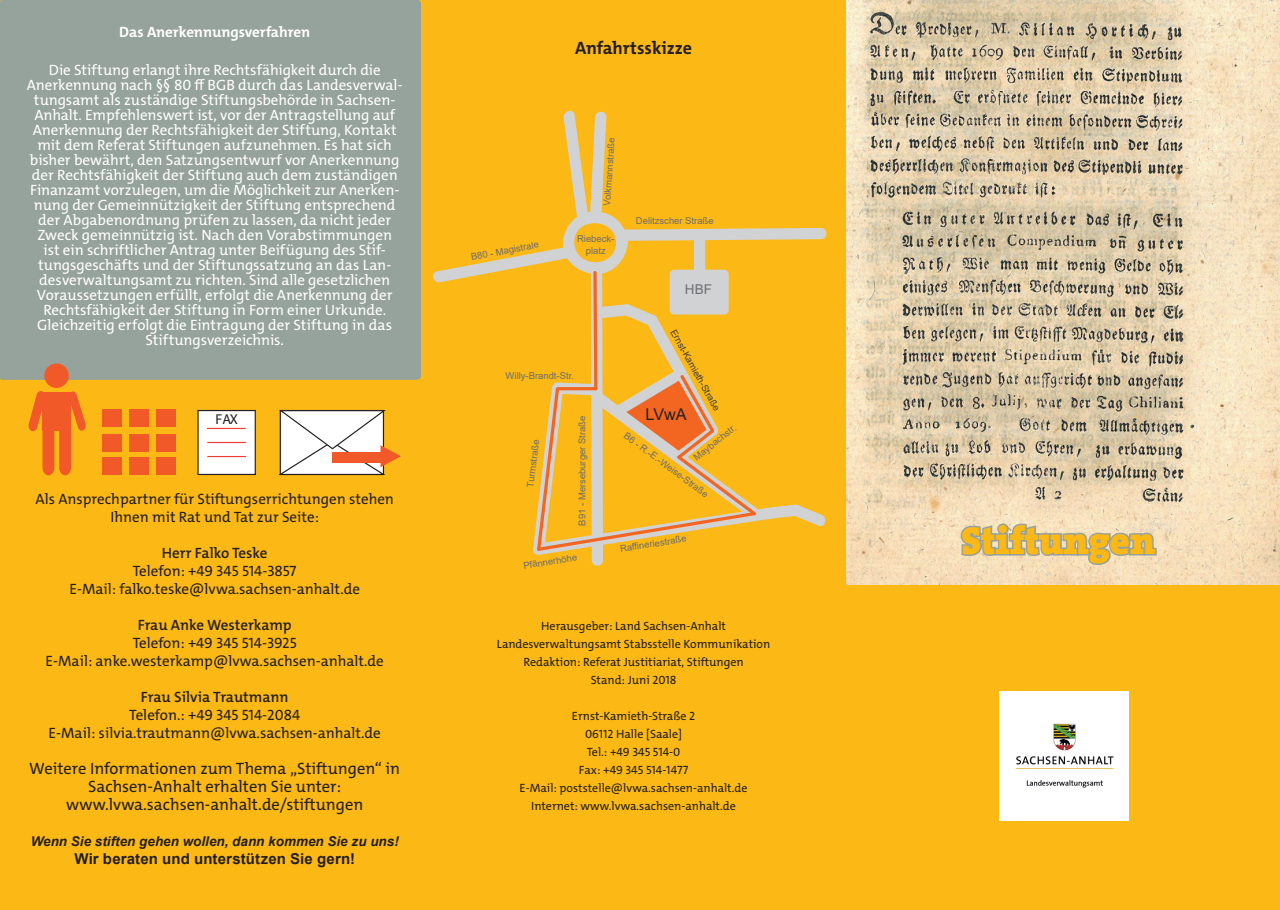
<style>
.page{position:relative;width:1280px;height:910px;background:#fcb814}
.page>*{position:absolute;margin:0;border:0;box-sizing:border-box;transform-origin:0 0}
.t1{font:900 39px "The Serif B W9";letter-spacing:-.01em;color:#fcb814}
.t2{font:700 18px "The Mix C4 s";color:#231f20}
.t3{font:16.5px/18px "The Mix C4 s";color:#231f20;text-align:center}
.t4{font:16.2px "Arial";color:#231f20}
.t5{font:15px/15px "The Mix C4 s";letter-spacing:-.005em;color:#fff;text-align:center}
.t6{font:15px/18px "The Mix C4 s";color:#231f20;text-align:center}
.t7{font:600 15px "The Mix C4 s";color:#231f20}
.t8{font:700 15px "Arial";letter-spacing:.01em;color:#231f20}
.t9{font:700 15px "The Mix C4 s";color:#fff}
.t10{font:14.25px "Myriad Pro";color:#231f20}
.t11{font:italic 700 13.5px "Arial";color:#231f20}
.t12{font:13.5px "Arial";color:#6c6d70}
.t13{font:12px/18px "The Mix C4 s";color:#231f20;text-align:center}
.t14{font:9.45px/11.4px "Arial";color:#6c6d70;text-align:center}
.t15{font:9.45px "Arial";color:#3e3e3f}
</style>
<div class="page">
<img style="left:999px;top:691px;width:129px;height:129px">
<img style="left:846px;top:0;width:434px;height:585px">
<div style="left:0;top:0;width:421px;height:380px;background:#96a29c"></div>
<svg style="left:433px;top:110px;width:394px;height:456px"></svg>
<svg style="left:959px;top:522px;width:199px;height:45px;background:#d4cab0"></svg>
<div style="left:44px;top:363px;width:25px;height:25px;background:#f15929;border-radius:50%"></div>
<svg style="left:28px;top:391px;width:58px;height:84px"></svg>
<div style="left:103px;top:409px;width:19px;height:18px;background:#f15929"></div>
<div style="left:129px;top:409px;width:19px;height:18px;background:#f15929"></div>
<div style="left:156px;top:409px;width:19px;height:18px;background:#f15929"></div>
<div style="left:103px;top:434px;width:19px;height:17px;background:#f15929"></div>
<div style="left:129px;top:434px;width:19px;height:17px;background:#f15929"></div>
<div style="left:156px;top:434px;width:19px;height:17px;background:#f15929"></div>
<div style="left:103px;top:457px;width:19px;height:18px;background:#f15929"></div>
<div style="left:129px;top:457px;width:19px;height:18px;background:#f15929"></div>
<div style="left:156px;top:457px;width:19px;height:18px;background:#f15929"></div>
<svg style="left:197px;top:410px;width:59px;height:65px;background:#eeecea"></svg>
<hr style="left:207px;top:428px;width:39px;height:1px;background:#ee3e35">
<hr style="left:207px;top:442px;width:39px;height:1px;background:#ee3e35">
<hr style="left:207px;top:456px;width:39px;height:1px;background:#ee3e35">
<svg style="left:278px;top:410px;width:123px;height:65px;background:#ebdcc4"></svg>
<div style="left:332px;top:452px;width:48px;height:11px;background:#f15929"></div>
<p class="t9" style="left:119px;top:22px;width:192px">Das Anerkennungsverfahren</p>
<p class="t5" style="left:27px;top:62px;width:377px">Die Stiftung erlangt ihre Rechtsfähigkeit durch die Anerkennung nach §§ 80 ff BGB durch das Landesverwal&shy;tungsamt als zuständige Stiftungsbehörde in Sachsen-Anhalt. Empfehlenswert ist, vor der Antragstellung auf Anerkennung der Rechtsfähigkeit der Stiftung, Kontakt mit dem Referat Stiftungen aufzunehmen. Es hat sich bisher bewährt, den Satzungsentwurf vor Anerkennung der Rechtsfähigkeit der Stiftung auch dem zuständigen Finanzamt vorzulegen, um die Möglichkeit zur Anerken&shy;nung der Gemeinnützigkeit der Stiftung entsprechend der Abgabenordnung prüfen zu lassen, da nicht jeder Zweck gemeinnützig ist. Nach den Vorabstimmungen<br>ist ein schriftlicher Antrag unter Beifügung des Stif&shy;tungsgeschäfts und der Stiftungssatzung an das Lan&shy;desverwaltungsamt zu richten. Sind alle gesetzlichen Voraussetzungen erfüllt, erfolgt die Anerkennung der Rechtsfähigkeit der Stiftung in Form einer Urkunde.<br>Gleichzeitig erfolgt die Eintragung der Stiftung in das Stiftungsverzeichnis.</p>
<p class="t10" style="left:215px;top:410px;width:24px">FAX</p>
<p class="t6" style="left:35px;top:490px;width:360px">Als Ansprechpartner für Stiftungserrichtungen stehen<br>Ihnen mit Rat und Tat zur Seite:</p>
<p class="t7" style="left:162px;top:543px;width:107px">Herr Falko Teske</p>
<p class="t6" style="left:69px;top:562px;width:292px">Telefon: +49 345 514-3857<br>E-Mail: falko.teske@lvwa.sachsen-anhalt.de</p>
<p class="t7" style="left:138px;top:615px;width:156px">Frau Anke Westerkamp</p>
<p class="t6" style="left:46px;top:634px;width:340px">Telefon: +49 345 514-3925<br>E-Mail: anke.westerkamp@lvwa.sachsen-anhalt.de</p>
<p class="t7" style="left:141px;top:687px;width:149px">Frau Silvia Trautmann</p>
<p class="t6" style="left:49px;top:706px;width:334px">Telefon.: +49 345 514-2084<br>E-Mail: silvia.trautmann@lvwa.sachsen-anhalt.de</p>
<p class="t3" style="left:29px;top:760px;width:372px">Weitere Informationen zum Thema „Stiftungen“ in<br>Sachsen-Anhalt erhalten Sie unter: www.lvwa.sachsen-anhalt.de/stiftungen</p>
<p class="t11" style="left:31px;top:832px;width:370px">Wenn Sie stiften gehen wollen, dann kommen Sie zu uns!</p>
<p class="t8" style="left:74px;top:848px;width:282px">Wir beraten und unterstützen Sie gern!</p>
<p class="t2" style="left:575px;top:36px;width:119px">Anfahrtsskizze</p>
<p class="t14" style="left:470px;top:251px;width:70px;rotate:-11deg">B80 - Magistrale</p>
<p class="t14" style="left:601px;top:205px;width:70px;rotate:-86deg">Volkmannstraße</p>
<p class="t14" style="left:577px;top:233px;width:39px">Riebeck&shy;platz</p>
<p class="t14" style="left:636px;top:215px;width:79px">Delitzscher Straße</p>
<p class="t12" style="left:685px;top:280px;width:28px">HBF</p>
<p class="t14" style="left:506px;top:369px;width:70px">Willy-Brandt-Str.</p>
<p class="t14" style="left:524px;top:487px;width:50px;rotate:-83deg">Turmstraße</p>
<p class="t14" style="left:576px;top:526px;width:111px;rotate:-90deg">B91 - Merseburger Straße</p>
<p class="t15" style="left:679px;top:327px;width:93px;rotate:61deg">Ernst-Kamieth-Straße</p>
<p class="t14" style="left:691px;top:453px;width:52px;rotate:-38deg">Maybachstr.</p>
<p class="t4" style="left:645px;top:403px;width:43px">LVwA</p>
<p class="t14" style="left:629px;top:429px;width:104px;rotate:37deg">B6 - R.-E.-Weise-Straße</p>
<p class="t14" style="left:523px;top:560px;width:56px;rotate:-9deg">Pfännerhöhe</p>
<p class="t14" style="left:619px;top:543px;width:68px;rotate:-9deg">Raffi neriestraße</p>
<p class="t13" style="left:497px;top:617px;width:275px">Herausgeber: Land Sachsen-Anhalt Landesverwaltungsamt Stabsstelle Kommunikation Redaktion: Referat Justitiariat, Stiftungen<br>Stand: Juni 2018</p>
<p class="t13" style="left:520px;top:707px;width:229px">Ernst-Kamieth-Straße 2<br>06112 Halle [Saale]<br>Tel.: +49 345 514-0<br>Fax: +49 345 514-1477<br>E-Mail: poststelle@lvwa.sachsen-anhalt.de<br>Internet: www.lvwa.sachsen-anhalt.de</p>
<h1 class="t1" style="left:961px;top:514px;width:195px">Stiftungen</h1>
</div>
